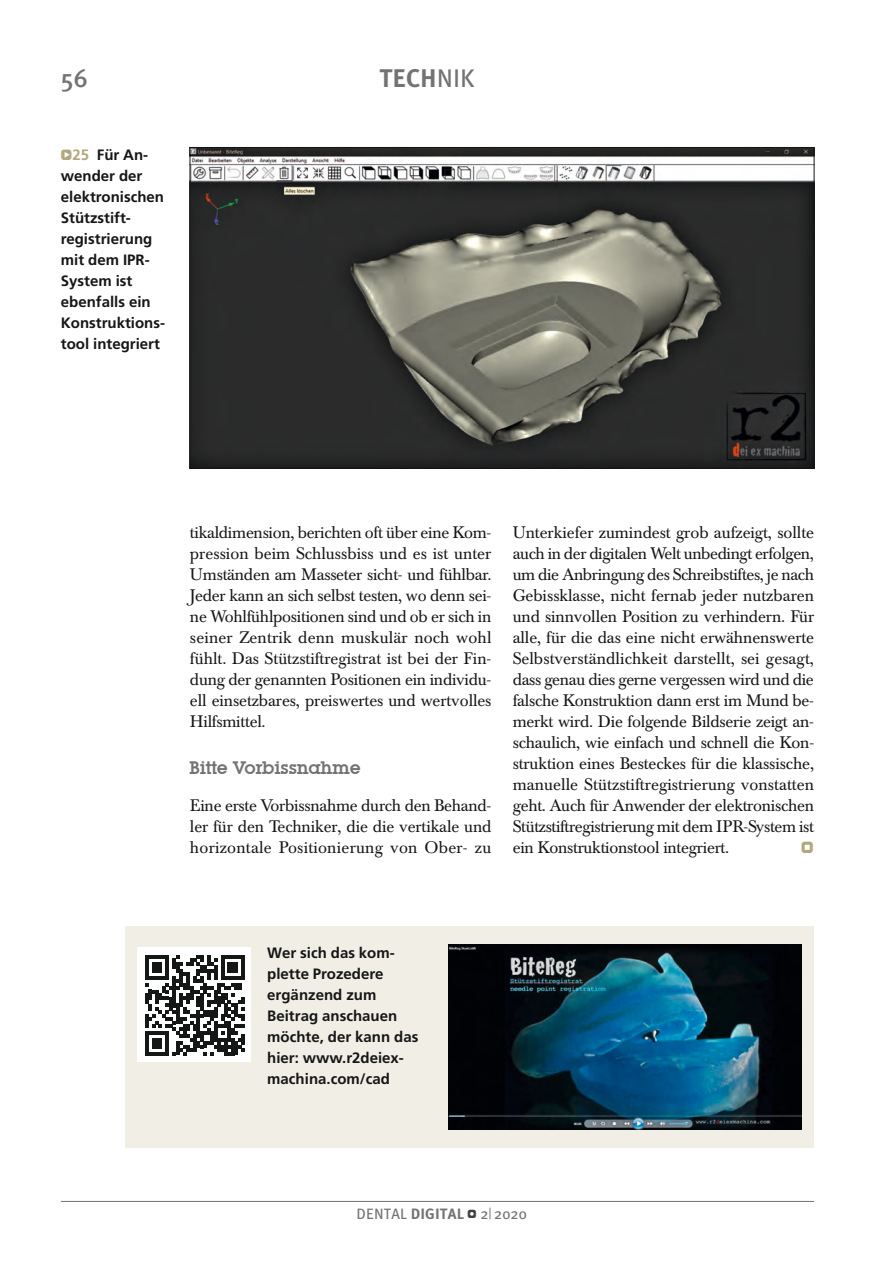
<style>
.page{position:relative;width:894px;height:1262px;background:#fff}
.page>*{position:absolute;margin:0;border:0;box-sizing:border-box;transform-origin:0 0}
.t1{font:700 25.5px "Meta Plus";color:#727372}
.t2{font:500 25.5px "Meta Plus";color:#727372}
._09_Zwischenüberschr{font:700 18px "Lubiana";color:#727372}
._01_Fließtext11_14{font:16.5px/21px "Baskerville BE";letter-spacing:-.005em;color:#151616;text-align:justify}
._01_Fließtext11_14-2{font:16.5px "Click Bits Icon Pods";color:#b3a77e}
._03_Bildunterschrift{font:700 15px/21px "Frutiger";color:#151616}
.t3{font:15px "Meta Plus";letter-spacing:.01em;color:#727372}
.s1{font-weight:400}
.s2{font-family:"Click Bits Icon Pods";font-weight:400;color:#b3a77e}
.s3{color:#b3a77e}
.s4{font-weight:700}
.s5{font-family:"Click Bits Icon Pods";font-size:12px;color:#414140}
.s6{color:#939393}
</style>
<div class="page">
<hr style="left:61px;top:1201px;width:752px;height:1px;background:#727372">
<img style="left:191px;top:149px;width:621px;height:317px">
<div style="left:125px;top:926px;width:688px;height:221px;background:#f1eee6"></div>
<img style="left:448px;top:944px;width:353px;height:186px">
<div style="left:137px;top:947px;width:114px;height:114px;background:#fff"></div>
<svg style="left:145px;top:955px;width:100px;height:100px"></svg>
<h1 class="t2" style="left:61px;top:64px;width:29px">56</h1>
<h1 class="t1" style="left:379px;top:64px;width:97px">TECH<span class="s1">NIK</span></h1>
<p class="_03_Bildunterschrift" style="left:61px;top:144px;width:106px"><span class="s2">Q</span><span class="s3">25</span> Für An&shy;wender der elektronischen<br>Stützstift&shy;registrierung mit dem IPR-<br>System ist ebenfalls ein<br>Konstruktions&shy;tool integriert</p>
<p class="_01_Fließtext11_14" style="left:190px;top:522px;width:303px">tikaldimension, berichten oft über eine Kom&shy;pression beim Schlussbiss und es ist unter Umständen am Masseter sicht- und fühlbar.<br>Jeder kann an sich selbst testen, wo denn sei&shy;ne Wohlfühlpositionen sind und ob er sich in seiner Zentrik denn muskulär noch wohl fühlt. Das Stützstiftregistrat ist bei der Fin&shy;dung der genannten Positionen ein individu&shy;ell einsetzbares, preiswertes und wertvolles Hilfsmittel.</p>
<p class="_09_Zwischenüberschr" style="left:190px;top:757px;width:172px">Bitte Vorbissnahme</p>
<p class="_01_Fließtext11_14" style="left:190px;top:795px;width:303px">Eine erste Vorbissnahme durch den Behand&shy;ler für den Techniker, die die vertikale und horizontale Positionierung von Ober- zu</p>
<p class="_01_Fließtext11_14" style="left:512px;top:522px;width:303px">Unterkiefer zumindest grob aufzeigt, sollte auch in der digitalen Welt unbedingt erfolgen, um die Anbringung des Schreibstiftes, je nach Gebissklasse, nicht fernab jeder nutzbaren und sinnvollen Position zu verhindern. Für alle, für die das eine nicht erwähnenswerte Selbstverständlichkeit darstellt, sei gesagt, dass genau dies gerne vergessen wird und die falsche Konstruktion dann erst im Mund be&shy;merkt wird. Die folgende Bildserie zeigt an&shy;schaulich, wie einfach und schnell die Kon&shy;struktion eines Besteckes für die klassische, manuelle Stützstiftregistrierung vonstatten geht. Auch für Anwender der elektronischen Stützstiftregistrierung mit dem IPR-System ist ein Konstruktionstool integriert.</p>
<p class="_01_Fließtext11_14-2" style="left:801px;top:838px;width:14px">P</p>
<p class="_03_Bildunterschrift" style="left:267px;top:942px;width:153px">Wer sich das kom&shy;plette Prozedere ergänzend zum<br>Beitrag anschauen möchte, der kann das hier: www.r2deiex&shy;machina.com/cad</p>
<p class="t3" style="left:356px;top:1205px;width:172px">DENTAL <span class="s4">DIGITAL</span> <span class="s5">W</span> 2<span class="s6">|</span> 2020</p>
</div>
